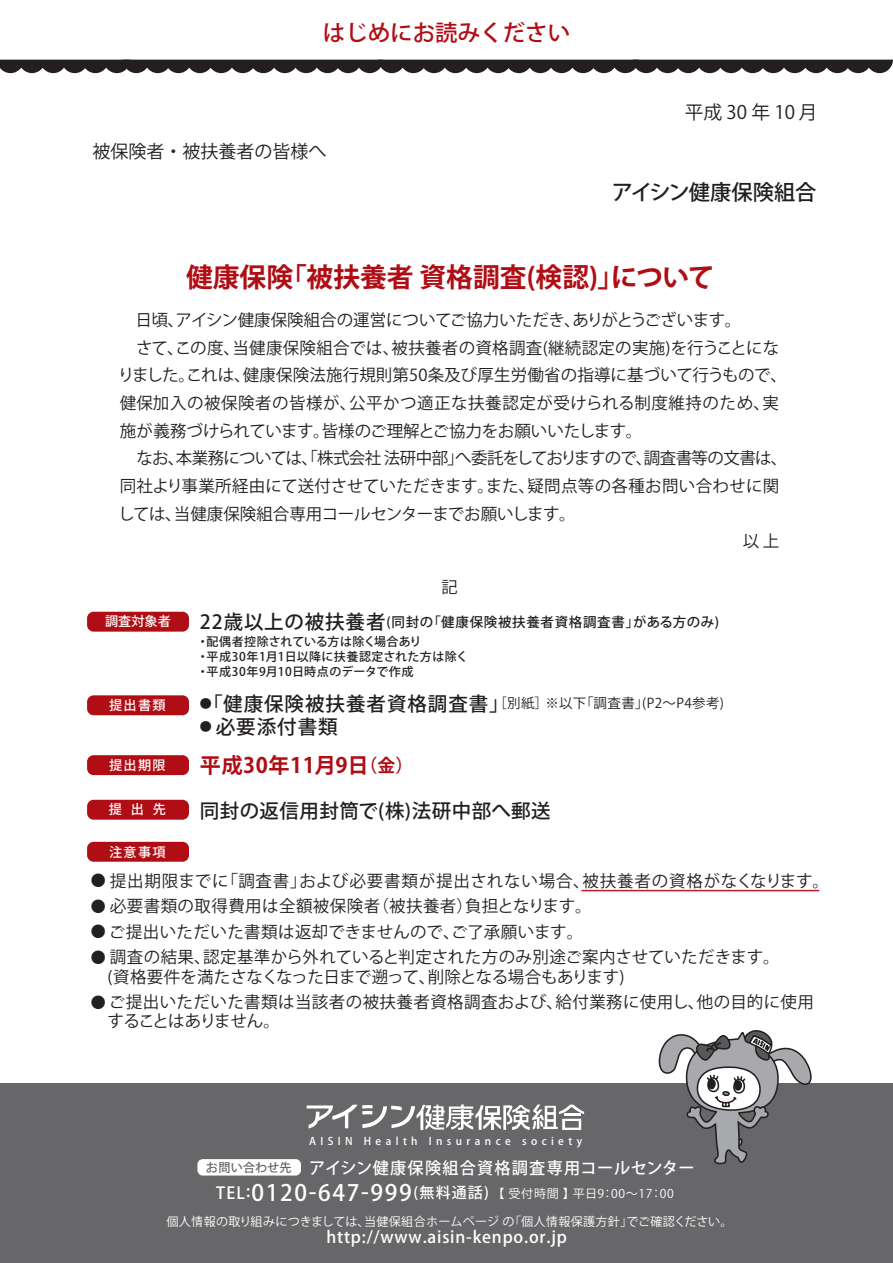
<style>
.page{position:relative;width:893px;height:1263px;background:#fff}
.page>*{position:absolute;margin:0;border:0;box-sizing:border-box;transform-origin:0 0}
.t1{font:700 26.85px "Koz Go Pro";color:#b00d15}
.t2{font:500 22.5px "Koz Go Pro";letter-spacing:.075em;color:#fff}
.t3{font:500 22.5px "Koz Go Pr 6 N";color:#b00d15}
.t4{font:500 21.3px "Koz Go Pro";color:#231f20}
.t5{font:700 21.15px "Koz Go Pro";letter-spacing:.025em;color:#b00d15}
.t6{font:500 19.5px "Koz Go Pro";letter-spacing:.025em;color:#231f20}
.t7{font:18.6px "Koz Go Pro";color:#231f20}
.t8{font:18px "Koz Go Pr 6 N";color:#231f20}
.t9{font:16.5px/19.2px "Koz Go Pro";letter-spacing:.005em;color:#231f20}
.t10{font:16.5px/19.2px "Koz Go Pro";letter-spacing:.025em;color:#231f20}
.t11{font:500 16.5px "Koz Go Pro";letter-spacing:.05em;color:#fff}
.t12{font:16.5px "Koz Go Pro";letter-spacing:.05em;color:#231f20}
.t13{font:16.5px "Koz Go Pro";letter-spacing:-.035em;color:#231f20}
.t14{font:16.5px "Koz Go Pro";letter-spacing:.03em;color:#231f20}
.t15{font:16.2px "Koz Go Pr 6 N";color:#231f20}
.t16{font:13.5px "Koz Go Pro";letter-spacing:.025em;color:#231f20}
.t17{font:500 13.5px "Koz Go Pro";letter-spacing:.05em;color:#231f20}
.t18{font:500 13.2px "Koz Go Pro";letter-spacing:.1em;color:#fff}
.t19{font:12.15px "Koz Go Pro";letter-spacing:.025em;color:#fff}
.t20{font:12.15px "Koz Go Pro";letter-spacing:.05em;color:#fff}
.t21{font:500 12px/15px "Koz Go Pro";letter-spacing:.03em;color:#231f20}
.t22{font:500 10.65px "Koz Go Pr 6 N";letter-spacing:.415em;color:#fff}
.s1{font-size:19.5px}
.s2{font-weight:500;font-size:12px}
.s3{font-weight:500;font-size:19.5px}
.s4{font-size:12px}
.s5{font-size:17.85px}
.s6{font-size:15px}
.s7{font-size:12.15px;color:#67676a}
.s8{font-size:16.5px}
</style>
<div class="page">
<div style="left:0;top:1083px;width:893px;height:180px;background:#67676a"></div>
<svg style="left:0;top:60px;width:893px;height:13px;background:#3c393a"></svg>
<div style="left:87px;top:612px;width:102px;height:20px;background:#b00d15;border-radius:6px"></div>
<div style="left:87px;top:755px;width:102px;height:20px;background:#b00d15;border-radius:6px"></div>
<div style="left:87px;top:800px;width:102px;height:20px;background:#b00d15;border-radius:6px"></div>
<div style="left:87px;top:842px;width:102px;height:20px;background:#b00d15;border-radius:6px"></div>
<div style="left:87px;top:695px;width:102px;height:20px;background:#b00d15;border-radius:6px"></div>
<div style="left:197px;top:1159px;width:104px;height:16px;background:#fff;border-radius:5px"></div>
<svg style="left:307px;top:1104px;width:277px;height:26px"></svg>
<hr style="left:582px;top:890px;width:237px;height:1px;background:#be1d2c">
<svg style="left:658px;top:1030px;width:154px;height:135px"></svg>
<h2 class="t3" style="left:323px;top:20px;width:249px">はじめにお読みください</h2>
<p class="t8" style="left:92px;top:142px;width:236px">被保険者・被扶養者の皆様へ</p>
<p class="t7" style="left:685px;top:101px;width:134px">平成 30 年 10 月</p>
<p class="t4" style="left:612px;top:179px;width:206px">アイシン健康保険組合</p>
<h1 class="t1" style="left:186px;top:259px;width:530px">健康保険「被扶養者 資格調査(検認)」について</h1>
<p class="t9" style="left:120px;top:311px;width:623px">　日頃、アイシン健康保険組合の運営についてご協力いただき、ありがとうございます。</p>
<p class="t9" style="left:136px;top:339px;width:645px">さて、この度、当健康保険組合では、被扶養者の資格調査(継続認定の実施)を行うことにな</p>
<p class="t9" style="left:118px;top:366px;width:671px">りました。これは、健康保険法施行規則第50条及び厚生労働省の指導に基づいて行うもので、</p>
<p class="t14" style="left:120px;top:392px;width:661px">健保加入の被保険者の皆様が、公平かつ適正な扶養認定が受けられる制度維持のため、実</p>
<p class="t9" style="left:120px;top:421px;width:524px">施が義務づけられています。皆様のご理解とご協力をお願いいたします。</p>
<p class="t13" style="left:136px;top:448px;width:652px">なお、本業務については、「株式会社 法研中部」へ委託をしておりますので、調査書等の文書は、</p>
<p class="t9" style="left:120px;top:477px;width:661px">同社より事業所経由にて送付させていただきます。また、疑問点等の各種お問い合わせに関</p>
<p class="t9" style="left:118px;top:504px;width:459px">しては、当健康保険組合専用コールセンターまでお願いします。</p>
<p class="t9" style="left:743px;top:532px;width:38px">以 上</p>
<p class="t15" style="left:441px;top:578px;width:18px">記</p>
<p class="t18" style="left:105px;top:613px;width:67px">調査対象者</p>
<p class="t17" style="left:200px;top:613px;width:521px"><span class="s1">22歳以上の被扶養者</span>(同封の「健康保険被扶養者資格調査書」がある方のみ)</p>
<p class="t21" style="left:197px;top:634px;width:273px">・配偶者控除されている方は除く場合あり<br>・平成30年1月1日以降に扶養認定された方は除く・平成30年9月10日時点のデータで作成</p>
<p class="t18" style="left:109px;top:696px;width:58px">提出書類</p>
<p class="t16" style="left:200px;top:695px;width:526px"><span class="s2">●</span><span class="s3">「健康保険被扶養者資格調査書」</span>［別紙］※以下「調査書」(P2～P4参考)</p>
<p class="t6" style="left:200px;top:714px;width:139px"><span class="s4">●</span> 必要添付書類</p>
<p class="t18" style="left:109px;top:756px;width:58px">提出期限</p>
<p class="t5" style="left:200px;top:752px;width:215px">平成30年11月9日<span class="s5">（金）</span></p>
<p class="t18" style="left:109px;top:801px;width:59px">提 出 先</p>
<p class="t6" style="left:200px;top:798px;width:352px">同封の返信用封筒で(株)法研中部へ郵送</p>
<p class="t18" style="left:109px;top:843px;width:58px">注意事項</p>
<p class="t12" style="left:91px;top:870px;width:740px"><span class="s6">●</span> 提出期限までに「調査書」および必要書類が提出されない場合、被扶養者の資格がなくなります。</p>
<p class="t10" style="left:91px;top:897px;width:502px"><span class="s6">●</span> 必要書類の取得費用は全額被保険者（被扶養者）負担となります。</p>
<p class="t10" style="left:91px;top:923px;width:494px"><span class="s6">●</span> ご提出いただいた書類は返却できませんので、ご了承願います。</p>
<p class="t9" style="left:91px;top:948px;width:690px"><span class="s6">●</span> 調査の結果、認定基準から外れていると判定された方のみ別途ご案内させていただきます。　(資格要件を満たさなくなった日まで遡って、削除となる場合もあります)</p>
<p class="t10" style="left:91px;top:993px;width:725px"><span class="s6">●</span> ご提出いただいた書類は当該者の被扶養者資格調査および、給付業務に使用し、他の目的に使用　することはありません。</p>
<p class="t22" style="left:309px;top:1135px;width:275px">AISIN Health Insurance society</p>
<p class="t11" style="left:206px;top:1157px;width:490px"><span class="s7">お問い合わせ先</span> アイシン健康保険組合資格調査専用コールセンター</p>
<h2 class="t2" style="left:216px;top:1178px;width:274px"><span class="s8">TEL</span><sup>:</sup>0120-647-999<span class="s6">(無料通話)</span></h2>
<p class="t20" style="left:493px;top:1185px;width:183px">【 受付時間 】平日9：00～17：00</p>
<p class="t19" style="left:166px;top:1214px;width:568px">個人情報の取り組みにつきましては、当健保組合ホームページ の「個人情報保護方針」でご確認ください。</p>
<p class="t11" style="left:326px;top:1226px;width:242px">http://www.aisin-kenpo.or.jp</p>
</div>
